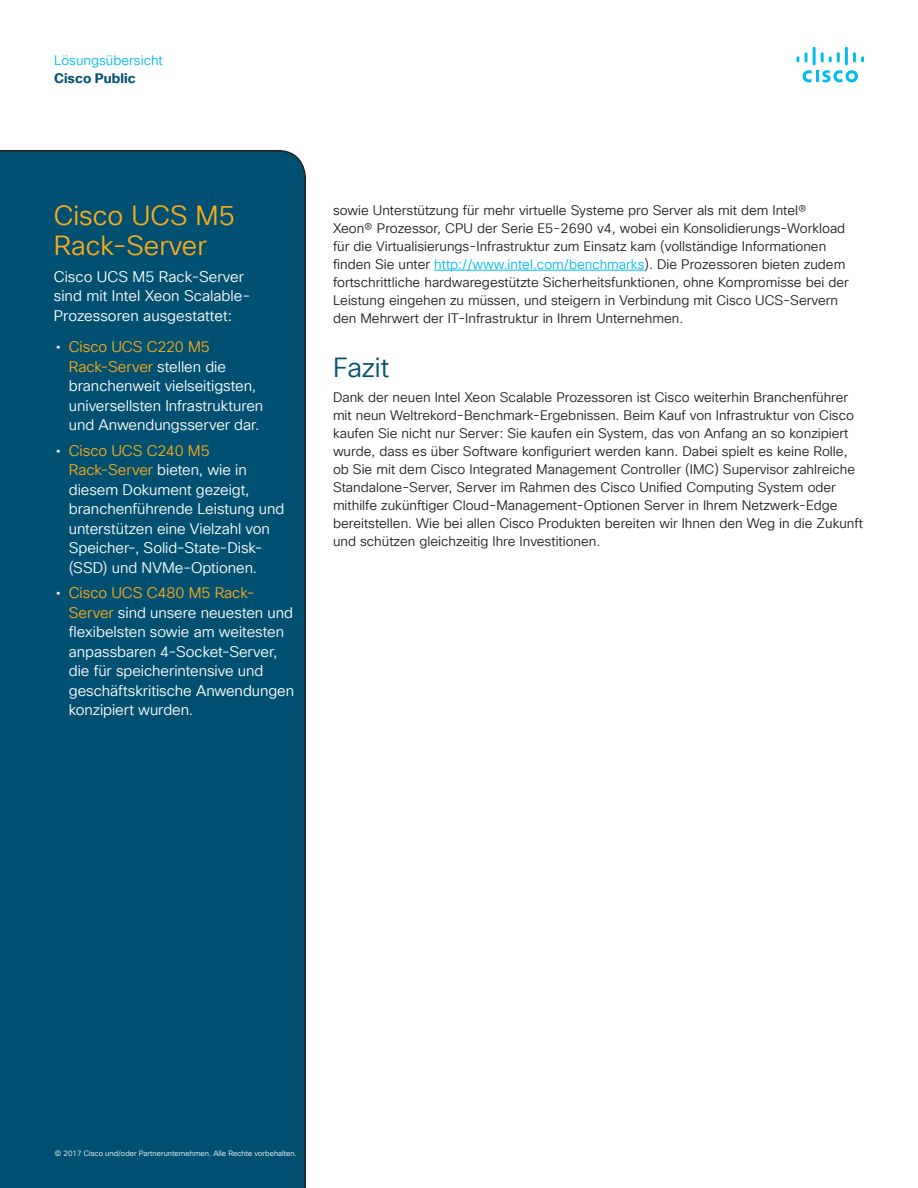
<style>
.page{position:relative;width:918px;height:1188px;background:#fff}
.page>*{position:absolute;margin:0;border:0;box-sizing:border-box;transform-origin:0 0}
.Subhead2_Orange{font:27px/30px "Cisco Sans TT Light";color:#faab1a}
.Subhead2_Indigo{font:27px "Cisco Sans TT Light";color:#015072}
.Body_White{font:15px/19.5px "Cisco Sans TT Light";letter-spacing:-.005em;color:#fff}
.Body{font:13.5px/18px "Cisco Sans TT Light";color:#231f20}
.t1{font:13.5px "Cisco Sans TT Light";color:#01bcec}
.t2{font:700 13.5px "Cisco Sans TT";color:#015072}
.t3{font:7.5px "Cisco Sans TT Light";color:#fff}
.s1{font-family:"Cisco Sans TT"}
.s2{color:#faab1a}
.s3{color:#01bcec}
</style>
<div class="page">
<svg style="left:803px;top:70px;width:55px;height:12px"></svg>
<svg style="left:797px;top:56px;width:2px;height:6px"></svg>
<svg style="left:805px;top:52px;width:3px;height:10px"></svg>
<hr style="left:813px;top:47px;width:3px;height:18px;background:#01bcec">
<svg style="left:821px;top:52px;width:19px;height:10px"></svg>
<hr style="left:845px;top:47px;width:3px;height:18px;background:#01bcec">
<svg style="left:853px;top:52px;width:11px;height:10px"></svg>
<div style="left:0;top:150px;width:306px;height:1038px;background:#015072"></div>
<hr style="left:434px;top:270px;width:211px;height:1px;background:#01bcec">
<p class="t1" style="left:54px;top:51px;width:110px">Lösungsübersicht</p>
<p class="t2" style="left:54px;top:69px;width:83px">Cisco Public</p>
<p class="Subhead2_Orange" style="left:54px;top:201px;width:183px">Cisco UCS M5<br>Rack-Server</p>
<p class="Body_White" style="left:54px;top:267px;width:198px">Cisco UCS M5 Rack-Server sind mit Intel Xeon Scalable-<br>Prozessoren ausgestattet:</p>
<p class="Body_White" style="left:69px;top:338px;width:196px;text-indent:-13px"><span class="s1">•</span> <span class="s2">Cisco UCS C220 M5<br>Rack-Server</span> stellen die branchenweit vielseitigsten, universellsten Infrastrukturen und Anwendungsserver dar.</p>
<p class="Body_White" style="left:69px;top:441px;width:217px;text-indent:-13px"><span class="s1">•</span> <span class="s2">Cisco UCS C240 M5<br>Rack-Server</span> bieten, wie in diesem Dokument gezeigt, branchenführende Leistung und unterstützen eine Vielzahl von<br>Speicher-, Solid-State-Disk-(SSD) und NVMe-Optionen.</p>
<p class="Body_White" style="left:69px;top:584px;width:227px;text-indent:-13px"><span class="s1">•</span> <span class="s2">Cisco UCS C480 M5 Rack-<br>Server</span> sind unsere neuesten und flexibelsten sowie am weitesten anpassbaren 4-Socket-Server, die für speicherintensive und geschäftskritische Anwendungen konzipiert wurden.</p>
<p class="Body" style="left:333px;top:201px;width:517px">sowie Unterstützung für mehr virtuelle Systeme pro Server als mit dem Intel® Xeon® Prozessor, CPU der Serie E5-2690 v4, wobei ein Konsolidierungs-Workload für die Virtualisierungs-Infrastruktur zum Einsatz kam (vollständige Informationen finden Sie unter <span class="s3">http://www.intel.com/benchmarks</span>). Die Prozessoren bieten zudem fortschrittliche hardwaregestützte Sicherheitsfunktionen, ohne Kompromisse bei der Leistung eingehen zu müssen, und steigern in Verbindung mit Cisco UCS-Servern den Mehrwert der IT-Infrastruktur in Ihrem Unternehmen.</p>
<p class="Subhead2_Indigo" style="left:333px;top:350px;width:58px">Fazit</p>
<p class="Body" style="left:333px;top:389px;width:531px">Dank der neuen Intel Xeon Scalable Prozessoren ist Cisco weiterhin Branchenführer mit neun Weltrekord-Benchmark-Ergebnissen. Beim Kauf von Infrastruktur von Cisco kaufen Sie nicht nur Server: Sie kaufen ein System, das von Anfang an so konzipiert wurde, dass es über Software konfiguriert werden kann. Dabei spielt es keine Rolle, ob Sie mit dem Cisco Integrated Management Controller (IMC) Supervisor zahlreiche Standalone-Server, Server im Rahmen des Cisco Unified Computing System oder mithilfe zukünftiger Cloud-Management-Optionen Server in Ihrem Netzwerk-Edge bereitstellen. Wie bei allen Cisco Produkten bereiten wir Ihnen den Weg in die Zukunft und schützen gleichzeitig Ihre Investitionen.</p>
<p class="t3" style="left:55px;top:1149px;width:244px">© 2017 Cisco und/oder Partnerunternehmen. Alle Rechte vorbehalten.</p>
</div>
